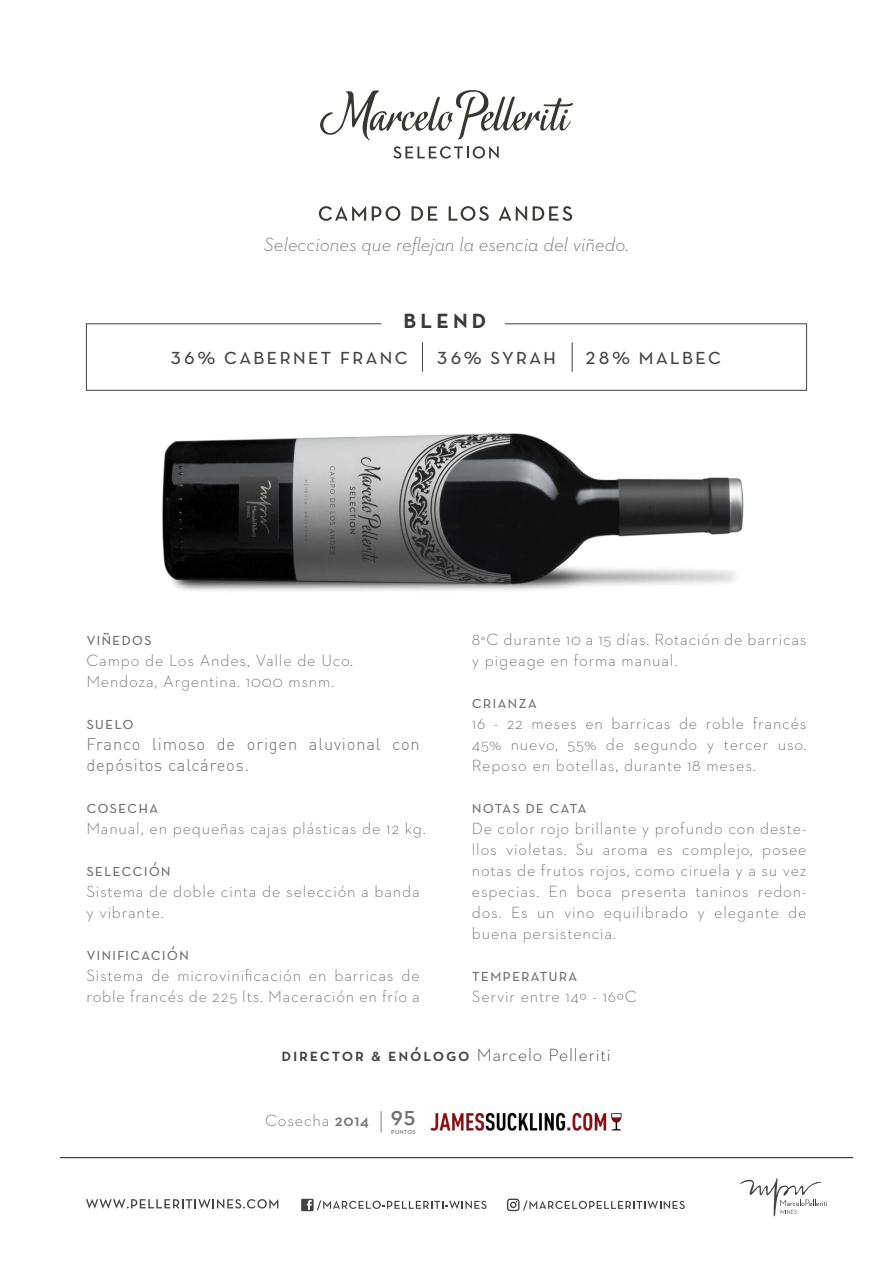
<style>
.page{position:relative;width:893px;height:1263px;background:#fff}
.page>*{position:absolute;margin:0;border:0;box-sizing:border-box;transform-origin:0 0}
.t1{font:24px "Neutra Text TF Book SC";letter-spacing:.075em;color:#434142}
.t2{font:600 23.4px "Neutraface 2 Text";color:#717175}
.t3{font:21px "Neutra Text TF Bold Alt";letter-spacing:.2em;color:#3a3a36}
.t4{font:italic 300 19.5px "Neutraface 2 Text";color:#717175}
.t5{font:18px "Neutra Text TF Book SC";letter-spacing:.05em;color:#717175}
.t6{font:18px "Neutra Text TF Demi SC";letter-spacing:.1em;color:#434142}
.t7{font:300 16.5px/21px "Neutraface 2 Text";letter-spacing:.05em;color:#717175}
.t8{font:300 16.5px/21px "DIN";letter-spacing:.05em;color:#717175}
.t9{font:600 6px "Neutraface 2 Text";letter-spacing:.05em;color:#717175}
.s1{font-family:"Neutraface 2 Text";font-weight:300}
.s2{font-weight:600}
</style>
<div class="page">
<svg style="left:86px;top:323px;width:721px;height:68px"></svg>
<svg style="left:320px;top:90px;width:253px;height:69px"></svg>
<svg style="left:319px;top:206px;width:47px;height:15px"></svg>
<svg style="left:372px;top:206px;width:28px;height:15px"></svg>
<svg style="left:411px;top:206px;width:26px;height:15px"></svg>
<svg style="left:449px;top:206px;width:40px;height:15px"></svg>
<svg style="left:499px;top:206px;width:28px;height:15px"></svg>
<svg style="left:533px;top:206px;width:39px;height:15px"></svg>
<svg style="left:740px;top:1178px;width:87px;height:39px"></svg>
<svg style="left:86px;top:1199px;width:192px;height:9px"></svg>
<svg style="left:507px;top:1198px;width:178px;height:13px"></svg>
<svg style="left:301px;top:1199px;width:186px;height:12px"></svg>
<hr style="left:60px;top:1157px;width:793px;height:1px;background:#211915">
<hr style="left:422px;top:342px;width:1px;height:30px;background:#434142">
<hr style="left:572px;top:342px;width:1px;height:30px;background:#434142">
<hr style="left:380px;top:1111px;width:2px;height:21px;background:#b3b1b2">
<img style="left:430px;top:1112px;width:192px;height:19px">
<img style="left:162px;top:432px;width:581px;height:153px">
<p class="t4" style="left:264px;top:232px;width:367px">Selecciones que reflejan la esencia del viñedo.</p>
<p class="t3" style="left:403px;top:308px;width:84px">BLEND</p>
<h1 class="t1" style="left:170px;top:342px;width:553px">36% cabernet franc 36% syrah 28% malbec</h1>
<p class="t5" style="left:86px;top:628px;width:67px">viñedos</p>
<p class="t7" style="left:86px;top:649px;width:268px">Campo de Los Andes, Valle de Uco.<br>Mendoza, Argentina. 1000 msnm.</p>
<p class="t5" style="left:86px;top:712px;width:49px">suelo</p>
<p class="t8" style="left:86px;top:733px;width:335px">Franco limoso de origen aluvional con depósitos calcáreos.</p>
<p class="t5" style="left:86px;top:796px;width:73px">cosecha</p>
<p class="t7" style="left:86px;top:817px;width:341px">Manual, en pequeñas cajas plásticas de 12 kg.</p>
<p class="t5" style="left:86px;top:859px;width:86px">selección</p>
<p class="t7" style="left:86px;top:880px;width:335px">Sistema de doble cinta de selección a banda y vibrante.</p>
<p class="t5" style="left:86px;top:943px;width:104px">vinificación</p>
<p class="t7" style="left:86px;top:964px;width:335px">Sistema de microvinificación en barricas de roble francés de 225 lts. Maceración en frío a</p>
<p class="t7" style="left:472px;top:628px;width:336px">8°C durante 10 a 15 días. Rotación de barricas y pigeage en forma manual.</p>
<p class="t5" style="left:472px;top:690px;width:67px">crianza</p>
<p class="t7" style="left:472px;top:712px;width:336px;text-align:justify">16 - 22 meses en barricas de roble francés 45% nuevo, 55% de segundo y tercer uso.<br>Reposo en botellas, durante 18 meses.</p>
<p class="t5" style="left:472px;top:795px;width:116px">notas de cata</p>
<p class="t7" style="left:472px;top:817px;width:336px;text-align:justify">De color rojo brillante y profundo con deste&shy;llos violetas. Su aroma es complejo, posee notas de frutos rojos, como ciruela y a su vez especias. En boca presenta taninos redon&shy;dos. Es un vino equilibrado y elegante de buena persistencia.</p>
<p class="t5" style="left:472px;top:963px;width:107px">temperatura</p>
<p class="t7" style="left:472px;top:985px;width:166px">Servir entre 14º - 16ºC</p>
<p class="t6" style="left:281px;top:1044px;width:331px">director &amp; enólogo <span class="s1">Marcelo Pelleriti</span></p>
<p class="t7" style="left:265px;top:1109px;width:106px">Cosecha <span class="s2">2014</span></p>
<h2 class="t2" style="left:391px;top:1100px;width:26px">95</h2>
<p class="t9" style="left:391px;top:1128px;width:26px">PUNTOS</p>
</div>
